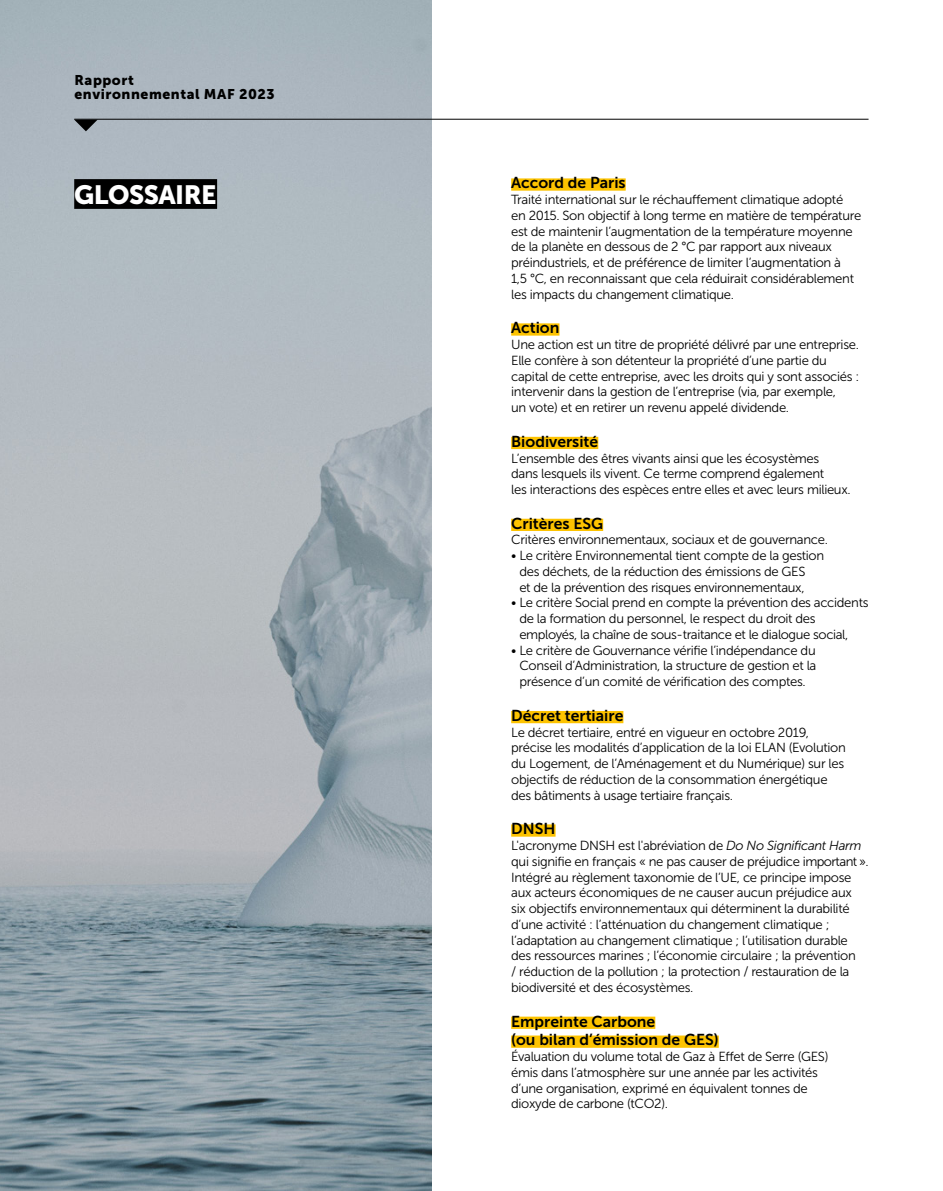
<style>
.page{position:relative;width:943px;height:1191px;background:#fff}
.page>*{position:absolute;margin:0;border:0;box-sizing:border-box;transform-origin:0 0}
.t1{font:26.25px "Museo Sans 900";letter-spacing:-.02em;color:#fff}
.t2{font:15.75px/18.9px "Museo Sans 700";color:#000}
.t3{font:14px/14px "Museo Sans 900";letter-spacing:.04em;color:#000}
.t4{font:13.12px/15.8px "Museo Sans 300";letter-spacing:-.025em;color:#000}
.s1{font-style:italic}
</style>
<div class="page">
<img style="left:0;top:0;width:432px;height:1191px">
<hr style="left:74px;top:119px;width:794px;height:1px;background:#000">
<svg style="left:74px;top:120px;width:24px;height:11px"></svg>
<div style="left:74px;top:179px;width:143px;height:30px;background:#000"></div>
<div style="left:511px;top:178px;width:114px;height:13px;background:#fdc300"></div>
<div style="left:511px;top:323px;width:48px;height:13px;background:#fdc300"></div>
<div style="left:511px;top:437px;width:87px;height:12px;background:#fdc300"></div>
<div style="left:511px;top:519px;width:92px;height:12px;background:#fdc300"></div>
<div style="left:511px;top:711px;width:112px;height:12px;background:#fdc300"></div>
<div style="left:511px;top:824px;width:44px;height:12px;background:#fdc300"></div>
<div style="left:511px;top:1016px;width:144px;height:13px;background:#fdc300"></div>
<div style="left:511px;top:1035px;width:207px;height:12px;background:#fdc300"></div>
<p class="t3" style="left:74px;top:73px;width:202px">Rapport<br>environnemental MAF 2023</p>
<h1 class="t1" style="left:74px;top:180px;width:144px">GLOSSAIRE</h1>
<p class="t2" style="left:511px;top:173px;width:116px">Accord de Paris</p>
<p class="t4" style="left:511px;top:192px;width:351px">Traité international sur le réchauffement climatique adopté<br>en 2015. Son objectif à long terme en matière de température est de maintenir l’augmentation de la température moyenne de la planète en dessous de 2 °C par rapport aux niveaux préindustriels, et de préférence de limiter l’augmentation à<br>1,5 °C, en reconnaissant que cela réduirait considérablement les impacts du changement climatique.</p>
<p class="t2" style="left:511px;top:318px;width:50px">Action</p>
<p class="t4" style="left:511px;top:337px;width:349px">Une action est un titre de propriété délivré par une entreprise.<br>Elle confère à son détenteur la propriété d’une partie du capital de cette entreprise, avec les droits qui y sont associés : intervenir dans la gestion de l’entreprise (via, par exemple,<br>un vote) et en retirer un revenu appelé dividende.</p>
<p class="t2" style="left:511px;top:432px;width:89px">Biodiversité</p>
<p class="t4" style="left:511px;top:450px;width:341px">L’ensemble des êtres vivants ainsi que les écosystèmes<br>dans lesquels ils vivent. Ce terme comprend également<br>les interactions des espèces entre elles et avec leurs milieux.</p>
<p class="t2" style="left:511px;top:514px;width:93px">Critères ESG</p>
<p class="t4" style="left:511px;top:532px;width:318px">Critères environnementaux, sociaux et de gouvernance.</p>
<p class="t4" style="left:519px;top:548px;width:306px;text-indent:-8px">• Le critère Environnemental tient compte de la gestion des déchets, de la réduction des émissions de GES<br>et de la prévention des risques environnementaux,</p>
<p class="t4" style="left:519px;top:595px;width:351px;text-indent:-8px">• Le critère Social prend en compte la prévention des accidents de la formation du personnel, le respect du droit des employés, la chaîne de sous-traitance et le dialogue social,</p>
<p class="t4" style="left:519px;top:642px;width:298px;text-align:justify;text-indent:-8px">• Le critère de Gouvernance vérifie l’indépendance du Conseil d’Administration, la structure de gestion et la présence d’un comité de vérification des comptes.</p>
<p class="t2" style="left:511px;top:706px;width:114px">Décret tertiaire</p>
<p class="t4" style="left:511px;top:724px;width:336px">Le décret tertiaire, entré en vigueur en octobre 2019, précise les modalités d’application de la loi ELAN (Evolution du Logement, de l’Aménagement et du Numérique) sur les objectifs de réduction de la consommation énergétique des bâtiments à usage tertiaire français.</p>
<p class="t2" style="left:511px;top:819px;width:46px">DNSH</p>
<p class="t4" style="left:511px;top:837px;width:359px">L'acronyme DNSH est l'abréviation de <span class="s1">Do No Significant Harm </span>qui signifie en français « ne pas causer de préjudice important ».<br>Intégré au règlement taxonomie de l’UE, ce principe impose aux acteurs économiques de ne causer aucun préjudice aux six objectifs environnementaux qui déterminent la durabilité d’une activité : l’atténuation du changement climatique ; l’adaptation au changement climatique ; l’utilisation durable des ressources marines ; l’économie circulaire ; la prévention<br>/ réduction de la pollution ; la protection / restauration de la biodiversité et des écosystèmes.</p>
<p class="t2" style="left:511px;top:1011px;width:209px">Empreinte Carbone<br>(ou bilan d’émission de GES)</p>
<p class="t4" style="left:511px;top:1049px;width:319px">Évaluation du volume total de Gaz à Effet de Serre (GES) émis dans l’atmosphère sur une année par les activités d’une organisation, exprimé en équivalent tonnes de dioxyde de carbone (tCO2).</p>
</div>
